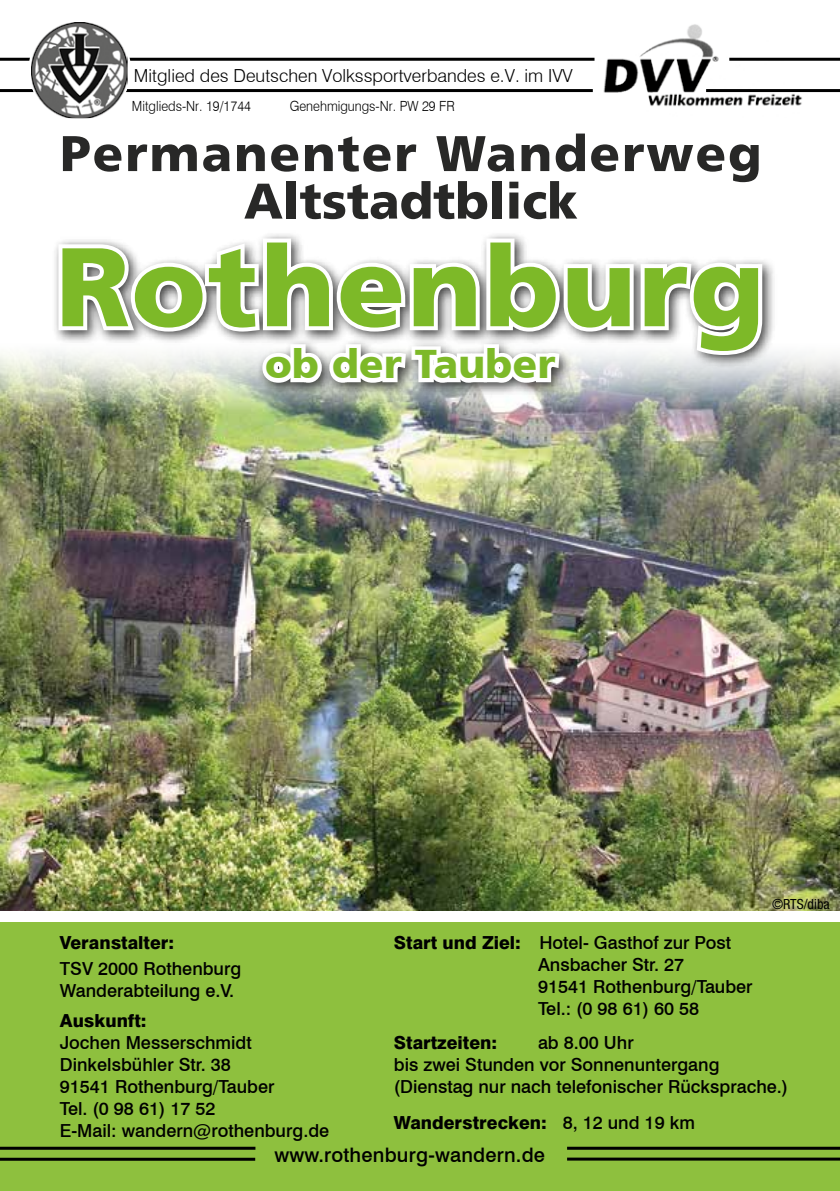
<style>
.page{position:relative;width:840px;height:1191px;background:#fff}
.page>*{position:absolute;margin:0;border:0;box-sizing:border-box;transform-origin:0 0}
.t1{font:900 111.6px "Frutiger";letter-spacing:.02em;color:#7db928}
.t2{font:900 50px/47.6px "Frutiger";letter-spacing:.04em;color:#282827;text-align:center}
.t3{font:900 40px "Frutiger";letter-spacing:.01em;color:#7db928}
.t4{font:500 20px "Swiss 721 BT";letter-spacing:.01em;color:#000}
.t5{font:500 18px/22px "Swiss 721 BT";color:#000}
.t6{font:800 18px "Swiss 721 BT";color:#000}
.t7{font:300 18px "Swiss 721 BT";color:#000}
.t8{font:300 14px "Swiss 721 BT";color:#000;scale:.92 1}
.t9{font:condensed 14px "Helvetica Neue LT Std";color:#000}
.s1{font-weight:800}
.s2{font-weight:500}
</style>
<div class="page">
<img style="left:0;top:352px;width:839px;height:559px">
<div style="left:0;top:922px;width:839px;height:269px;background:#8ec03e"></div>
<img style="left:603px;top:24px;width:204px;height:82px">
<hr style="left:0;top:89px;width:592px;height:3px;background:#000">
<hr style="left:0;top:58px;width:594px;height:3px;background:#000">
<hr style="left:728px;top:58px;width:111px;height:3px;background:#000">
<hr style="left:705px;top:89px;width:134px;height:3px;background:#000">
<div style="left:29px;top:16px;width:102px;height:106px;background:#fff;border-radius:50%"></div>
<img style="left:31px;top:22px;width:97px;height:96px">
<hr style="left:0;top:1157px;width:255px;height:3px;background:#000">
<hr style="left:566px;top:1146px;width:273px;height:3px;background:#000">
<hr style="left:0;top:1146px;width:255px;height:3px;background:#000">
<hr style="left:566px;top:1157px;width:273px;height:3px;background:#000">
<div style="left:52px;top:231px;width:724px;height:167px;background:#000;opacity:.75"></div>
<svg style="left:54px;top:234px;width:712px;height:163px"></svg>
<p class="t7" style="left:134px;top:64px;width:440px">Mitglied des Deutschen Volkssportverbandes e.V. im IVV</p>
<p class="t8" style="left:132px;top:97px;width:131px">Mitglieds-Nr. 19/1744</p>
<p class="t8" style="left:289px;top:97px;width:181px">Genehmigungs-Nr. PW 29 FR</p>
<h2 class="t2" style="left:60px;top:130px;width:702px">Permanenter Wanderweg<br>Altstadtblick</h2>
<h1 class="t1" style="left:56px;top:220px;width:710px">Rothenburg</h1>
<h3 class="t3" style="left:265px;top:340px;width:291px">ob der Tauber</h3>
<p class="t9" style="left:771px;top:895px;width:59px">©RTS/diba</p>
<p class="t6" style="left:60px;top:931px;width:116px">Veranstalter:</p>
<p class="t5" style="left:60px;top:957px;width:183px">TSV 2000 Rothenburg<br>Wanderabteilung e.V.</p>
<p class="t6" style="left:60px;top:1009px;width:88px">Auskunft:</p>
<p class="t5" style="left:60px;top:1031px;width:271px">Jochen Messerschmidt<br>Dinkelsbühler Str. 38<br>91541 Rothenburg/Tauber<br>Tel. (0 98 61) 17 52<br>E-Mail: wandern@rothenburg.de</p>
<p class="t5" style="left:537px;top:931px;width:216px;text-indent:-144px"><span class="s1">Start und Ziel:</span> Hotel- Gasthof zur Post<br>Ansbacher Str. 27<br>91541 Rothenburg/Tauber<br>Tel.: (0 98 61) 60 58</p>
<p class="t6" style="left:393px;top:1031px;width:105px">Startzeiten:</p>
<p class="t5" style="left:393px;top:1031px;width:395px;text-indent:144px">ab 8.00 Uhr<br>bis zwei Stunden vor Sonnenuntergang (Dienstag nur nach telefonischer Rücksprache.)</p>
<p class="t6" style="left:393px;top:1111px;width:302px">Wanderstrecken: <span class="s2">8, 12 und 19 km</span></p>
<p class="t4" style="left:274px;top:1142px;width:272px">www.rothenburg-wandern.de</p>
</div>
